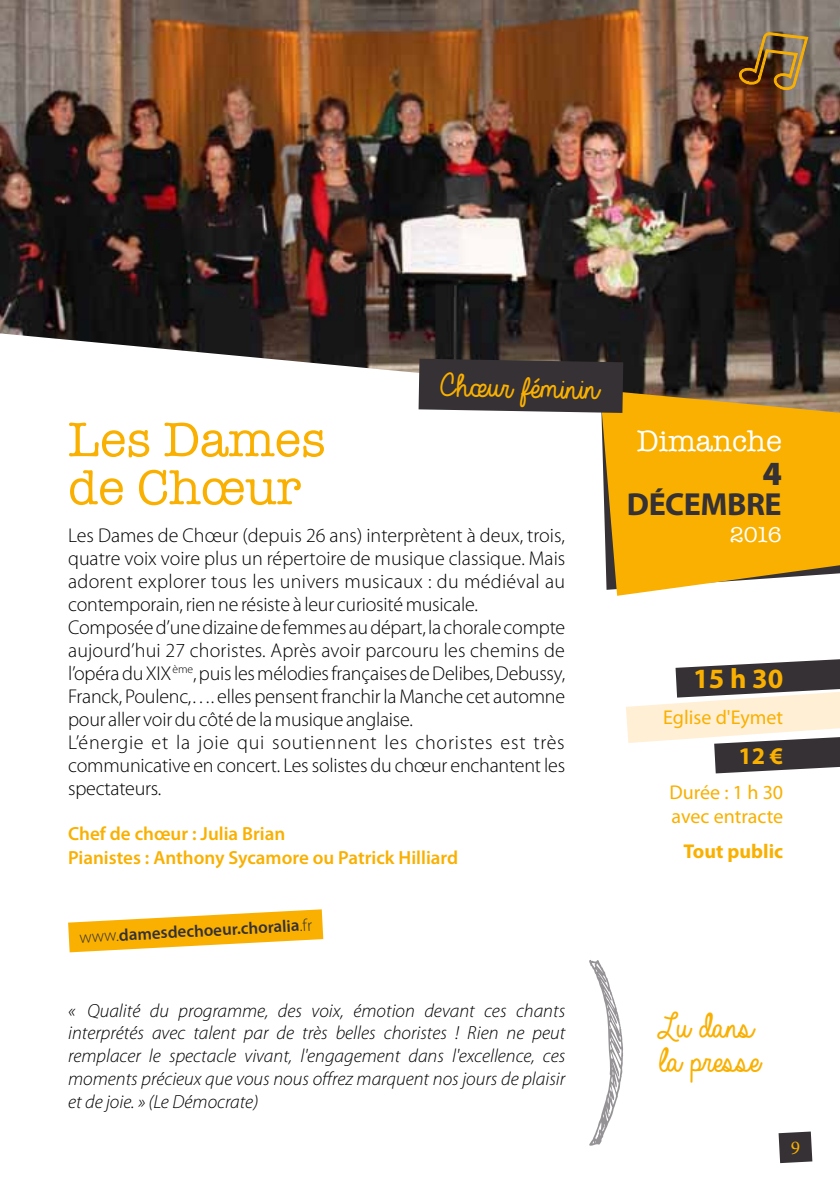
<style>
.page{position:relative;width:840px;height:1191px;background:#fff}
.page>*{position:absolute;margin:0;border:0;box-sizing:border-box;transform-origin:0 0}
.t1{font:50px/48px "American Typewriter";color:#f9b000}
.t2{font:36px/34px "Always In My Heart";color:#f9b000}
.t3{font:900 34px "Myriad Pro";color:#353134}
.t4{font:700 32px "Myriad Pro";color:#353134}
.t5{font:30px "American Typewriter";color:#fff}
.t6{font:700 28px "Myriad Pro";color:#f9b000}
.t7{font:700 24px "Myriad Pro";color:#f9b000}
.t8{font:22px "American Typewriter";color:#fff}
.t9{font:300 20px/23px "Myriad Pro";letter-spacing:-.01em;color:#000}
.t10{font:20px/24px "Myriad Pro";color:#f9b000}
.t11{font:700 20px "Myriad Pro";color:#f9b000}
.t12{font:19.4px "Minion Pro";color:#f9b000}
.t13{font:italic 300 19px/22.8px "Myriad Pro";color:#000;text-align:justify}
.t14{font:600 19px/24px "Myriad Pro";color:#f9b000}
.t15{font:600 17px "Myriad Pro";color:#353134}
.s1{font-weight:300}
</style>
<div class="page">
<svg style="left:778px;top:1131px;width:33px;height:32px"></svg>
<svg style="left:601px;top:413px;width:238px;height:183px;background:#f3b217"></svg>
<svg style="left:626px;top:659px;width:213px;height:114px"></svg>
<img style="left:0;top:0;width:839px;height:413px">
<svg style="left:589px;top:960px;width:34px;height:186px"></svg>
<svg style="left:418px;top:359px;width:205px;height:54px;background:#3c383b"></svg>
<svg style="left:68px;top:909px;width:255px;height:43px"></svg>
<img style="left:732px;top:32px;width:75px;height:106px">
<h1 class="t1" style="left:68px;top:414px;width:259px">Les Dames de Chœur</h1>
<h2 class="t2" style="left:433px;top:370px;width:160px;rotate:1deg">Ch œur féminin</h2>
<p class="t9" style="left:68px;top:524px;width:498px">Les Dames de Chœur (depuis 26 ans) interprètent à deux, trois, quatre voix voire plus un répertoire de musique classique. Mais adorent explorer tous les univers musicaux : du médiéval au contemporain, rien ne résiste à leur curiosité musicale.<br>Composée d’une dizaine de femmes au départ, la chorale compte aujourd’hui 27 choristes. Après avoir parcouru les chemins de l’opéra du XIX <sup>ème</sup>, puis les mélodies françaises de Delibes, Debussy, Franck, Poulenc,…. elles pensent franchir la Manche cet automne pour aller voir du côté de la musique anglaise.<br>L’énergie et la joie qui soutiennent les choristes est très communicative en concert. Les solistes du chœur enchantent les spectateurs.</p>
<p class="t14" style="left:68px;top:820px;width:391px">Chef de chœur : Julia Brian<br>Pianistes : Anthony Sycamore ou Patrick Hilliard</p>
<p class="t15" style="left:79px;top:926px;width:234px;rotate:-3deg"><span class="s1">www.</span>damesdechoeur.choralia<span class="s1">.fr</span></p>
<p class="t13" style="left:68px;top:999px;width:498px">« Qualité du programme, des voix, émotion devant ces chants interprétés avec talent par de très belles choristes ! Rien ne peut remplacer le spectacle vivant, l'engagement dans l'excellence, ces moments précieux que vous nous offrez marquent nos jours de plaisir et de joie. » (Le Démocrate)</p>
<h3 class="t5" style="left:636px;top:418px;width:146px">Dimanche</h3>
<h3 class="t3" style="left:762px;top:454px;width:21px">4</h3>
<h3 class="t4" style="left:626px;top:483px;width:59px">DéCEMBRE</h3>
<p class="t8" style="left:729px;top:518px;width:54px">2016</p>
<h3 class="t6" style="left:692px;top:660px;width:91px">15 h 30</h3>
<p class="t10" style="left:662px;top:704px;width:121px">Eglise d'Eymet</p>
<p class="t7" style="left:738px;top:740px;width:46px">12 €</p>
<p class="t10" style="left:669px;top:780px;width:115px">Durée : 1 h 30 avec entracte</p>
<p class="t11" style="left:683px;top:838px;width:101px">Tout public</p>
<h2 class="t2" style="left:652px;top:1011px;width:102px">Lu dans la presse</h2>
<p class="t12" style="left:790px;top:1134px;width:11px">9</p>
</div>
